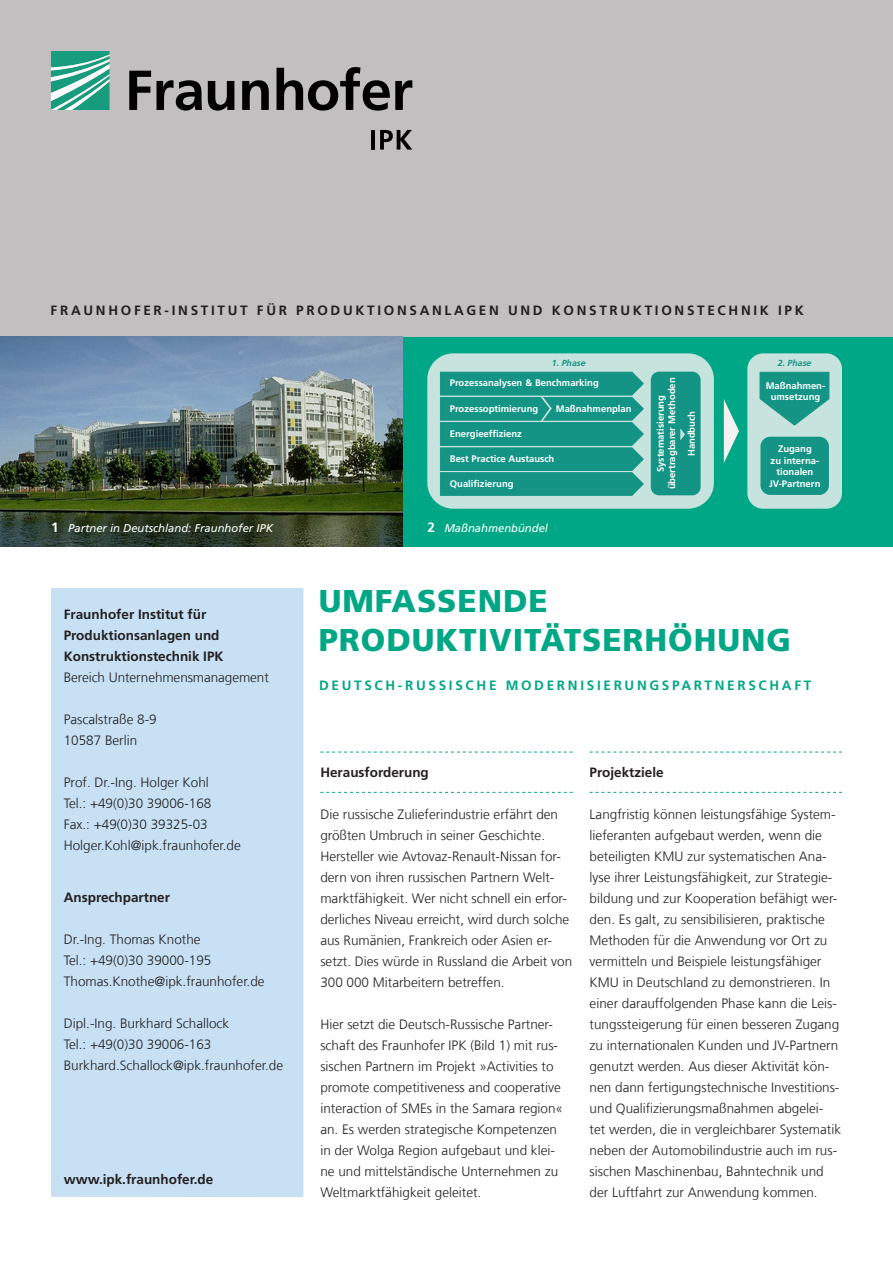
<style>
.page{position:relative;width:893px;height:1263px;background:#fff}
.page>*{position:absolute;margin:0;border:0;box-sizing:border-box;transform-origin:0 0}
._00_Titel{font:900 31.5px "Frutiger LT Com";letter-spacing:.03em;color:#00a786}
._06_Fließtext{font:300 13.5px/21px "Frutiger LT Com";color:#231f20}
._10_Institutsname{font:700 13.5px/21px "Frutiger LT Com";color:#231f20}
._10_Institutsname-2{font:700 13.5px "Frutiger LT Com";letter-spacing:.2em;color:#231f20}
._05_Marginalie_Bildu{font:700 13.5px "Frutiger LT Com";letter-spacing:.2em;color:#00a786}
._11_Zwischenüberschr{font:700 13.5px "Frutiger LT Com";color:#231f20}
._05_Marginalie_Bildu-2{font:italic 11.25px "Frutiger LT Com";color:#fff}
.t1{font:700 9.45px/11.4px "Frutiger LT Com";color:#fff;text-align:center}
.t2{font:italic 700 8.85px "Frutiger LT Com";color:#149485}
.s1{font-weight:700;font-style:normal;font-size:13.5px}
</style>
<div class="page">
<div style="left:371px;top:336px;width:522px;height:210px;background:#00a786"></div>
<div style="left:0;top:0;width:893px;height:336px;background:#c2bfc0"></div>
<svg style="left:320px;top:752px;width:253px;height:1px"></svg>
<svg style="left:320px;top:792px;width:253px;height:1px"></svg>
<svg style="left:590px;top:752px;width:252px;height:1px"></svg>
<svg style="left:590px;top:792px;width:252px;height:1px"></svg>
<div style="left:51px;top:588px;width:252px;height:609px;background:#c7e0f3"></div>
<img style="left:0;top:336px;width:403px;height:210px">
<svg style="left:51px;top:51px;width:59px;height:59px;background:#5bb7a2"></svg>
<svg style="left:129px;top:67px;width:283px;height:44px"></svg>
<hr style="left:371px;top:130px;width:4px;height:20px;background:#000">
<svg style="left:380px;top:130px;width:32px;height:20px"></svg>
<div style="left:747px;top:353px;width:95px;height:156px;background:#c7e3de;border-radius:16px"></div>
<div style="left:427px;top:353px;width:287px;height:156px;background:#c7e3de;border-radius:26px"></div>
<div style="left:651px;top:372px;width:50px;height:123px;background:#149485;border-radius:8px"></div>
<svg style="left:724px;top:399px;width:15px;height:64px"></svg>
<div style="left:760px;top:437px;width:69px;height:58px;background:#149485;border-radius:10px"></div>
<svg style="left:760px;top:372px;width:69px;height:53px"></svg>
<svg style="left:680px;top:428px;width:5px;height:12px"></svg>
<svg style="left:440px;top:372px;width:204px;height:123px;background:#1e988a"></svg>
<p class="_10_Institutsname-2" style="left:51px;top:302px;width:755px">FRAUNHOFER-INSTITUT FÜR PRODUKTIONSANLAGEN UND KONSTRUKTIONSTECHNIK IPK</p>
<p class="t2" style="left:552px;top:357px;width:35px">1. Phase</p>
<p class="t2" style="left:778px;top:357px;width:35px">2. Phase</p>
<p class="t1" style="left:450px;top:378px;width:150px">Prozessanalysen &amp; Benchmarking</p>
<p class="t1" style="left:556px;top:403px;width:78px">Maßnahmenplan</p>
<p class="t1" style="left:450px;top:428px;width:74px">Energieeffizienz</p>
<p class="t1" style="left:450px;top:453px;width:106px">Best Practice Austausch</p>
<p class="t1" style="left:450px;top:478px;width:65px">Qualifizierung</p>
<p class="t1" style="left:450px;top:403px;width:90px">Prozessoptimierung</p>
<p class="_05_Marginalie_Bildu-2" style="left:51px;top:521px;width:224px"><span class="s1">1</span> Partner in Deutschland: Fraunhofer IPK</p>
<p class="_05_Marginalie_Bildu-2" style="left:427px;top:522px;width:122px"><span class="s1">2</span> Maßnahmenbündel</p>
<p class="t1" style="left:655px;top:489px;width:113px;rotate:-90deg">Systematisierung übertragbarer Methoden</p>
<p class="t1" style="left:686px;top:456px;width:47px;rotate:-90deg">Handbuch</p>
<p class="t1" style="left:766px;top:380px;width:61px">Maßnahmen&shy;umsetzung</p>
<p class="t1" style="left:769px;top:443px;width:53px">Zugang<br>zu interna&shy;tionalen<br>JV-Partnern</p>
<p class="_10_Institutsname" style="left:64px;top:603px;width:161px">Fraunhofer Institut für<br>Produktionsanlagen und<br>Konstruktionstechnik IPK</p>
<p class="_06_Fließtext" style="left:64px;top:667px;width:207px">Bereich Unternehmensmanagement</p>
<p class="_06_Fließtext" style="left:64px;top:709px;width:95px">Pascalstraße 8-9</p>
<p class="_06_Fließtext" style="left:64px;top:730px;width:75px">10587 Berlin</p>
<p class="_06_Fließtext" style="left:64px;top:772px;width:147px">Prof. Dr.-Ing. Holger Kohl</p>
<p class="_06_Fließtext" style="left:64px;top:793px;width:149px">Tel.: +49(0)30 39006-168</p>
<p class="_06_Fließtext" style="left:64px;top:814px;width:145px">Fax.: +49(0)30 39325-03</p>
<p class="_06_Fließtext" style="left:64px;top:835px;width:179px">Holger.Kohl@ipk.fraunhofer.de</p>
<p class="_10_Institutsname" style="left:64px;top:887px;width:108px">Ansprechpartner</p>
<p class="_06_Fließtext" style="left:64px;top:929px;width:138px">Dr.-Ing. Thomas Knothe</p>
<p class="_06_Fließtext" style="left:64px;top:950px;width:149px">Tel.: +49(0)30 39000-195</p>
<p class="_06_Fließtext" style="left:64px;top:971px;width:202px">Thomas.Knothe@ipk.fraunhofer.de</p>
<p class="_06_Fließtext" style="left:64px;top:1013px;width:167px">Dipl.-Ing. Burkhard Schallock</p>
<p class="_06_Fließtext" style="left:64px;top:1034px;width:149px">Tel.: +49(0)30 39006-163</p>
<p class="_06_Fließtext" style="left:64px;top:1055px;width:221px">Burkhard.Schallock@ipk.fraunhofer.de</p>
<p class="_10_Institutsname" style="left:64px;top:1169px;width:151px">www.ipk.fraunhofer.de</p>
<p class="_00_Titel" style="left:319px;top:582px;width:231px">UMFASSENDE</p>
<p class="_00_Titel" style="left:319px;top:621px;width:474px">PRODUKTIVITÄTSERHÖHUNG</p>
<p class="_05_Marginalie_Bildu" style="left:319px;top:677px;width:494px">DEUTSCH-RUSSISCHE MODERNISIERUNGSPARTNERSCHAFT</p>
<p class="_11_Zwischenüberschr" style="left:320px;top:764px;width:110px">Herausforderung</p>
<p class="_06_Fließtext" style="left:320px;top:804px;width:253px">Die russische Zulieferindustrie erfährt den größten Umbruch in seiner Geschichte.<br>Hersteller wie Avtovaz-Renault-Nissan for&shy;dern von ihren russischen Partnern Welt&shy;marktfähigkeit. Wer nicht schnell ein erfor&shy;derliches Niveau erreicht, wird durch solche aus Rumänien, Frankreich oder Asien er&shy;setzt. Dies würde in Russland die Arbeit von 300 000 Mitarbeitern betreffen.</p>
<p class="_06_Fließtext" style="left:320px;top:1014px;width:244px">Hier setzt die Deutsch-Russische Partner&shy;schaft des Fraunhofer IPK (Bild 1) mit rus&shy;sischen Partnern im Projekt »Activities to promote competitiveness and cooperative interaction of SMEs in the Samara region« an. Es werden strategische Kompetenzen in der Wolga Region aufgebaut und klei&shy;ne und mittelständische Unternehmen zu Weltmarktfähigkeit geleitet.</p>
<p class="_11_Zwischenüberschr" style="left:590px;top:764px;width:76px">Projektziele</p>
<p class="_06_Fließtext" style="left:590px;top:804px;width:253px">Langfristig können leistungsfähige System&shy;lieferanten aufgebaut werden, wenn die beteiligten KMU zur systematischen Ana&shy;lyse ihrer Leistungsfähigkeit, zur Strategie&shy;bildung und zur Kooperation befähigt wer&shy;den. Es galt, zu sensibilisieren, praktische Methoden für die Anwendung vor Ort zu vermitteln und Beispiele leistungsfähiger KMU in Deutschland zu demonstrieren. In einer darauffolgenden Phase kann die Leis&shy;tungssteigerung für einen besseren Zugang zu internationalen Kunden und JV-Partnern genutzt werden. Aus dieser Aktivität kön&shy;nen dann fertigungstechnische Investitions&shy;und Qualifizierungsmaßnahmen abgelei&shy;tet werden, die in vergleichbarer Systematik neben der Automobilindustrie auch im rus&shy;sischen Maschinenbau, Bahntechnik und der Luftfahrt zur Anwendung kommen.</p>
</div>
